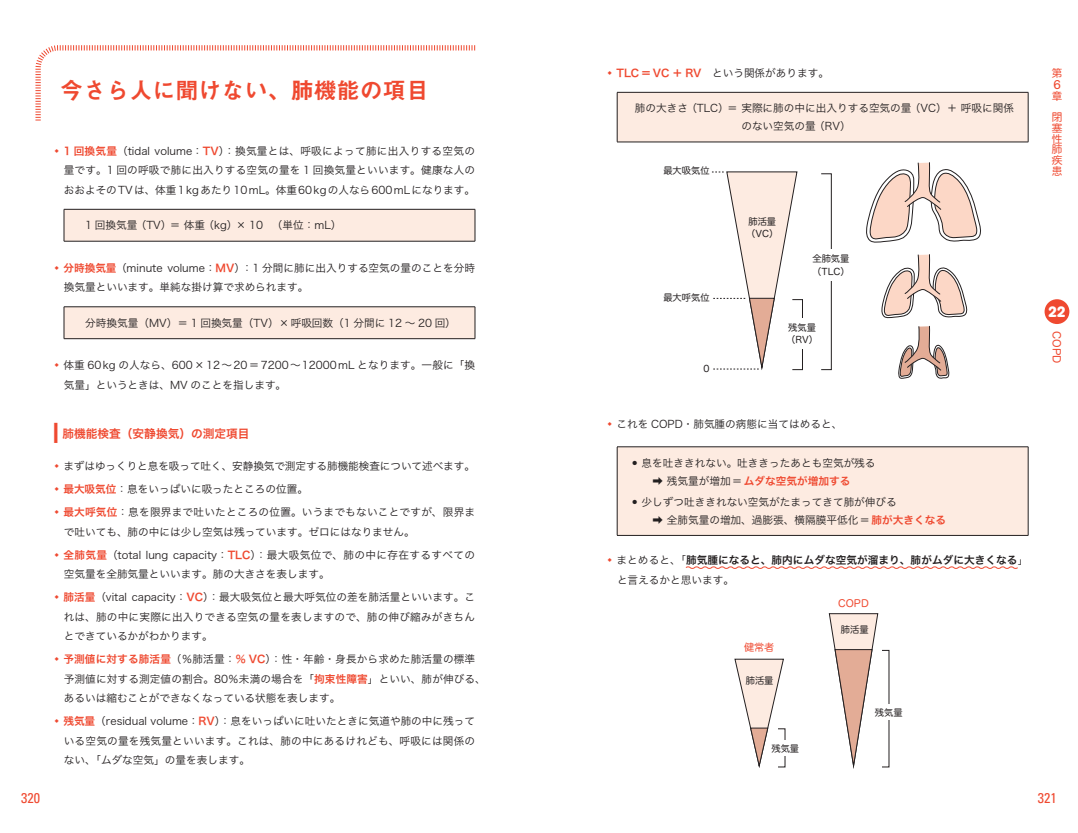
<style>
.page{position:relative;width:1078px;height:833px;background:#fff}
.page>*{position:absolute;margin:0;border:0;box-sizing:border-box;transform-origin:0 0}
.t1{font:23px "Midashi Go Pro MB31";color:#ef4930}
.t2{font:700 15px "AG Book Rounded";color:#fff}
.t3{font:condensed 14.12px "Univers";color:#ef4930}
.t4{font:12.75px "AG Book Rounded";color:#ef4930}
.t5{font:11.75px "Hira Kaku Pro W6";color:#ef4930}
.t6{font:10.62px/19.5px "Hira Kaku Pro W3";color:#231f20}
.t7{font:10.62px/19.5px "Hira Kaku Pro W3";letter-spacing:.02em;color:#231f20}
.t8{font:10.62px "Hira Kaku Pro W6";letter-spacing:.005em;color:#231f20}
.t9{font:10.62px "Hira Kaku Pro W6";color:#ef4930}
.t10{font:10.62px/10.6px "Hira Maru Pro W4";color:#ef4930}
.t11{font:10.12px "Hira Maru Pro W4";color:#ef4930}
.t12{font:9.25px/12.6px "Hira Maru Pro W4";color:#231f20}
.s1{color:#ef4930}
.s2{font-family:"Hira Kaku Pro W6";color:#ef4930}
.s3{font-size:26.62px}
.s4{font-family:"Hira Kaku Pro W3";color:#231f20}
.s5{font-family:"Hira Kaku Pro W3";color:#ef4930}
.s6{font-family:"Hira Kaku Pro W3"}
</style>
<div class="page">
<div style="left:1044px;top:299px;width:25px;height:25px;background:#ef4930;border-radius:50%"></div>
<svg style="left:35px;top:45px;width:440px;height:76px"></svg>
<div style="left:64px;top:209px;width:411px;height:32px;background:#fdebe1"></div>
<hr style="left:64px;top:209px;width:411px;height:1px;background:#231f20">
<hr style="left:64px;top:209px;width:1px;height:32px;background:#231f20">
<hr style="left:474px;top:209px;width:1px;height:32px;background:#231f20">
<hr style="left:64px;top:241px;width:411px;height:1px;background:#231f20">
<div style="left:64px;top:307px;width:411px;height:32px;background:#fdebe1"></div>
<hr style="left:64px;top:306px;width:411px;height:1px;background:#231f20">
<hr style="left:64px;top:307px;width:1px;height:31px;background:#231f20">
<hr style="left:474px;top:307px;width:1px;height:31px;background:#231f20">
<hr style="left:64px;top:338px;width:411px;height:1px;background:#231f20">
<svg style="left:685px;top:566px;width:333px;height:3px"></svg>
<div style="left:617px;top:92px;width:410px;height:50px;background:#fdebe1"></div>
<hr style="left:617px;top:92px;width:411px;height:1px;background:#231f20">
<hr style="left:617px;top:92px;width:1px;height:50px;background:#231f20">
<hr style="left:1027px;top:92px;width:1px;height:50px;background:#231f20">
<hr style="left:617px;top:142px;width:411px;height:1px;background:#231f20">
<svg style="left:866px;top:162px;width:115px;height:81px"></svg>
<svg style="left:881px;top:254px;width:86px;height:64px"></svg>
<svg style="left:898px;top:325px;width:51px;height:54px"></svg>
<svg style="left:712px;top:171px;width:120px;height:200px"></svg>
<div style="left:617px;top:447px;width:410px;height:88px;background:#fdebe1"></div>
<hr style="left:617px;top:446px;width:411px;height:1px;background:#231f20">
<hr style="left:616px;top:447px;width:1px;height:88px;background:#231f20">
<hr style="left:1027px;top:447px;width:1px;height:88px;background:#231f20">
<hr style="left:617px;top:535px;width:411px;height:1px;background:#231f20">
<svg style="left:734px;top:658px;width:52px;height:110px"></svg>
<svg style="left:828px;top:613px;width:50px;height:156px"></svg>
<h1 class="t1" style="left:60px;top:72px;width:370px">今さら人に聞けない、肺機能の項目</h1>
<h3 class="t3" style="left:21px;top:789px;width:20px">320</h3>
<p class="t6" style="left:64px;top:140px;width:413px;text-align:justify;text-indent:-12px"><span class="s1">⿚</span><span class="s2">1 回換気量</span>（tidal volume：<span class="s2">TV</span>）：換気量とは、呼吸によって肺に出入りする空気の量です。1 回の呼吸で肺に出入りする空気の量を 1 回換気量といいます。健康な人のおおよそのTVは、体重1kgあたり10mL。体重60kgの人なら600mLになります。</p>
<p class="t6" style="left:85px;top:215px;width:258px">1 回換気量（TV）＝体重（kg）× 10 　（単位：mL）</p>
<p class="t6" style="left:64px;top:257px;width:412px;text-indent:-12px"><span class="s1">⿚</span><span class="s2">分時換気量</span>（minute volume：<span class="s2">MV</span>）：1 分間に肺に出入りする空気の量のことを分時換気量といいます。単純な掛け算で求められます。</p>
<p class="t6" style="left:85px;top:312px;width:372px">分時換気量（MV）＝ 1 回換気量（TV）×呼吸回数（1 分間に 12 〜 20 回）</p>
<p class="t6" style="left:64px;top:355px;width:413px;text-indent:-12px"><span class="s1">⿚</span>体重 60kg の人なら、600×12〜20＝7200〜12000mL となります。一般に「換気量」というときは、MV のことを指します。</p>
<p class="t5" style="left:54px;top:423px;width:197px"><span class="s3">■</span> 肺機能検査（安静換気）の測定項目</p>
<p class="t6" style="left:51px;top:454px;width:425px;line-height:23px"><span class="s1">⿚</span>まずはゆっくりと息を吸って吐く、安静換気で測定する肺機能検査について述べます。<span class="s1">⿚</span><span class="s2">最大吸気位</span>：息をいっぱいに吸ったところの位置。<br><span class="s1">⿚</span><span class="s2">最大呼気位</span>：息を限界まで吐いたところの位置。いうまでもないことですが、限界ま</p>
<p class="t6" style="left:51px;top:519px;width:425px;line-height:23px;text-indent:12px">で吐いても、肺の中には少し空気は残っています。ゼロにはなりません。<br><span class="s1">⿚</span><span class="s2">全肺気量</span>（total lung capacity：<span class="s2">TLC</span>）：最大吸気位で、肺の中に存在するすべての</p>
<p class="t6" style="left:51px;top:562px;width:425px;line-height:23px;text-indent:12px">空気量を全肺気量といいます。肺の大きさを表します。<br><span class="s1">⿚</span><span class="s2">肺活量</span>（vital capacity：<span class="s2">VC</span>）：最大吸気位と最大呼気位の差を肺活量といいます。こ</p>
<p class="t7" style="left:64px;top:606px;width:413px">れは、肺の中に実際に出入りできる空気の量を表しますので、肺の伸び縮みがきちんとできているかがわかります。</p>
<p class="t6" style="left:64px;top:649px;width:423px;text-indent:-12px"><span class="s1">⿚</span><span class="s2">予測値に対する肺活量</span>（％肺活量：<span class="s2">％ VC</span>）：性・年齢・身長から求めた肺活量の標準予測値に対する測定値の割合。80％未満の場合を「<span class="s2">拘束性障害</span>」といい、肺が伸びる、あるいは縮むことができなくなっている状態を表します。</p>
<p class="t6" style="left:64px;top:711px;width:413px;text-align:justify;text-indent:-12px"><span class="s1">⿚</span><span class="s2">残気量</span>（residual volume：<span class="s2">RV</span>）：息をいっぱいに吐いたときに気道や肺の中に残っている空気の量を残気量といいます。これは、肺の中にあるけれども、呼吸には関係のない、「ムダな空気」の量を表します。</p>
<p class="t6" style="left:604px;top:62px;width:226px"><span class="s1">⿚</span><span class="s2">TLC＝VC ＋ RV</span>　という関係があります。</p>
<p class="t6" style="left:741px;top:99px;width:274px;line-height:17.8px;text-indent:-106px">肺の大きさ（TLC）＝ 実際に肺の中に出入りする空気の量（VC）＋呼吸に関係のない空気の量（RV）</p>
<p class="t12" style="left:663px;top:164px;width:48px">最大吸気位</p>
<p class="t12" style="left:663px;top:290px;width:48px">最大呼気位</p>
<p class="t12" style="left:703px;top:361px;width:8px">0</p>
<p class="t12" style="left:746px;top:214px;width:34px">肺活量（VC）</p>
<p class="t12" style="left:812px;top:252px;width:39px">全肺気量（TLC）</p>
<p class="t12" style="left:786px;top:320px;width:33px">残気量（RV）</p>
<p class="t10" style="left:1051px;top:67px;width:12px">第</p>
<p class="t4" style="left:1053px;top:77px;width:9px">6</p>
<p class="t10" style="left:1051px;top:85px;width:12px;line-height:21.2px">章閉</p>
<p class="t10" style="left:1051px;top:122px;width:12px;text-align:justify">塞性肺疾患</p>
<h2 class="t2" style="left:1047px;top:303px;width:19px">22</h2>
<p class="t10" style="left:1062px;top:331px;width:34px;rotate:90deg">COPD</p>
<p class="t6" style="left:604px;top:413px;width:239px"><span class="s1">⿚</span>これを COPD・肺気腫の病態に当てはめると、</p>
<p class="t6" style="left:629px;top:452px;width:247px">⿠息を吐ききれない。吐ききったあとも空気が残る</p>
<p class="t9" style="left:642px;top:471px;width:210px"><span class="s4">　➡ 残気量が増加＝</span>ムダな空気が増加する</p>
<p class="t6" style="left:642px;top:492px;width:305px;line-height:17.8px;text-indent:-12px">⿠少しずつ吐ききれない空気がたまってきて肺が伸びる<br>　➡ 全肺気量の増加、過膨張、横隔膜平低化＝<span class="s2">肺が大きくなる</span></p>
<p class="t8" style="left:604px;top:550px;width:425px"><span class="s5">⿚</span><span class="s6">まとめると、「</span>肺気腫になると、肺内にムダな空気が溜まり、肺がムダに大きくなる<span class="s6">」</span></p>
<p class="t6" style="left:617px;top:569px;width:118px">と言えるかと思います。</p>
<p class="t12" style="left:743px;top:418px;width:39px">（TLC）</p>
<p class="t12" style="left:719px;top:474px;width:29px">残気量</p>
<p class="t12" style="left:814px;top:519px;width:29px">肺活量</p>
<p class="t12" style="left:943px;top:551px;width:29px">残気量</p>
<p class="t11" style="left:838px;top:594px;width:32px">COPD</p>
<p class="t11" style="left:743px;top:638px;width:32px">健常者</p>
<p class="t12" style="left:745px;top:673px;width:29px">肺活量</p>
<p class="t12" style="left:771px;top:741px;width:29px">残気量</p>
<p class="t12" style="left:840px;top:623px;width:29px">肺活量</p>
<p class="t12" style="left:874px;top:705px;width:29px">残気量</p>
<h3 class="t3" style="left:1037px;top:789px;width:20px">321</h3>
</div>
